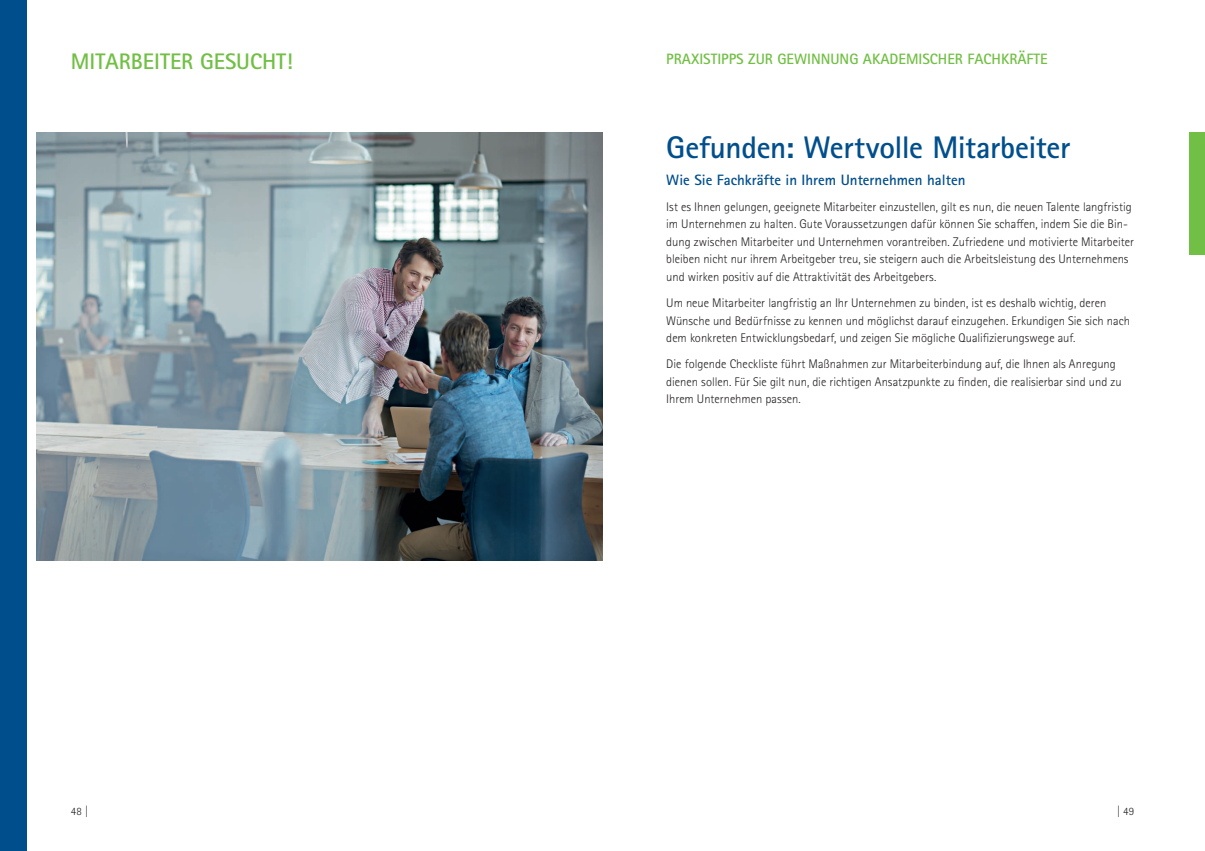
<style>
.page{position:relative;width:1205px;height:851px;background:#fff}
.page>*{position:absolute;margin:0;border:0;box-sizing:border-box;transform-origin:0 0}
.t1{font:700 31.25px "Rotis Sans Serif Pro";letter-spacing:-.015em;color:#004f8c}
.t2{font:700 22.5px "Rotis Sans Serif Pro";color:#71bf44}
.t3{font:700 15px "Rotis Sans Serif Pro";color:#71bf44}
.t4{font:700 15px "Rotis Sans Serif Pro";color:#004f8c}
.t5{font:300 12.5px/17.5px "Rotis Sans Serif Pro";color:#231f20}
.t6{font:300 11.25px "Rotis Sans Serif Pro";color:#231f20}
</style>
<div class="page">
<img style="left:37px;top:132px;width:565px;height:428px">
<div style="left:0;top:0;width:27px;height:850px;background:#004f8c"></div>
<div style="left:1189px;top:132px;width:16px;height:122px;background:#71bf44"></div>
<h2 class="t2" style="left:71px;top:47px;width:224px">MITARBEITER GESUCHT!</h2>
<p class="t3" style="left:666px;top:49px;width:383px">PRAXISTIPPS ZUR GEWINNUNG AKADEMISCHER FACHKRÄFTE</p>
<h1 class="t1" style="left:666px;top:128px;width:406px">Gefunden: Wertvolle Mitarbeiter</h1>
<p class="t4" style="left:666px;top:170px;width:301px">Wie Sie Fachkräfte in Ihrem Unternehmen halten</p>
<p class="t5" style="left:666px;top:198px;width:469px">Ist es Ihnen gelungen, geeignete Mitarbeiter einzustellen, gilt es nun, die neuen Talente langfristig im Unternehmen zu halten. Gute Voraussetzungen dafür können Sie schaffen, indem Sie die Bin&shy;dung zwischen Mitarbeiter und Unternehmen vorantreiben. Zufriedene und motivierte Mitarbeiter bleiben nicht nur ihrem Arbeitgeber treu, sie steigern auch die Arbeitsleistung des Unternehmens und wirken positiv auf die Attraktivität des Arbeitgebers.</p>
<p class="t5" style="left:666px;top:294px;width:465px">Um neue Mitarbeiter langfristig an Ihr Unternehmen zu binden, ist es deshalb wichtig, deren<br>Wünsche und Bedürfnisse zu kennen und möglichst darauf einzugehen. Erkundigen Sie sich nach dem konkreten Entwicklungsbedarf, und zeigen Sie mögliche Qualifizierungswege auf.</p>
<p class="t5" style="left:666px;top:355px;width:457px">Die folgende Checkliste führt Maßnahmen zur Mitarbeiterbindung auf, die Ihnen als Anregung dienen sollen. Für Sie gilt nun, die richtigen Ansatzpunkte zu finden, die realisierbar sind und zu<br>Ihrem Unternehmen passen.</p>
<p class="t6" style="left:71px;top:804px;width:19px">48 |</p>
<p class="t6" style="left:1116px;top:804px;width:19px">| 49</p>
</div>
